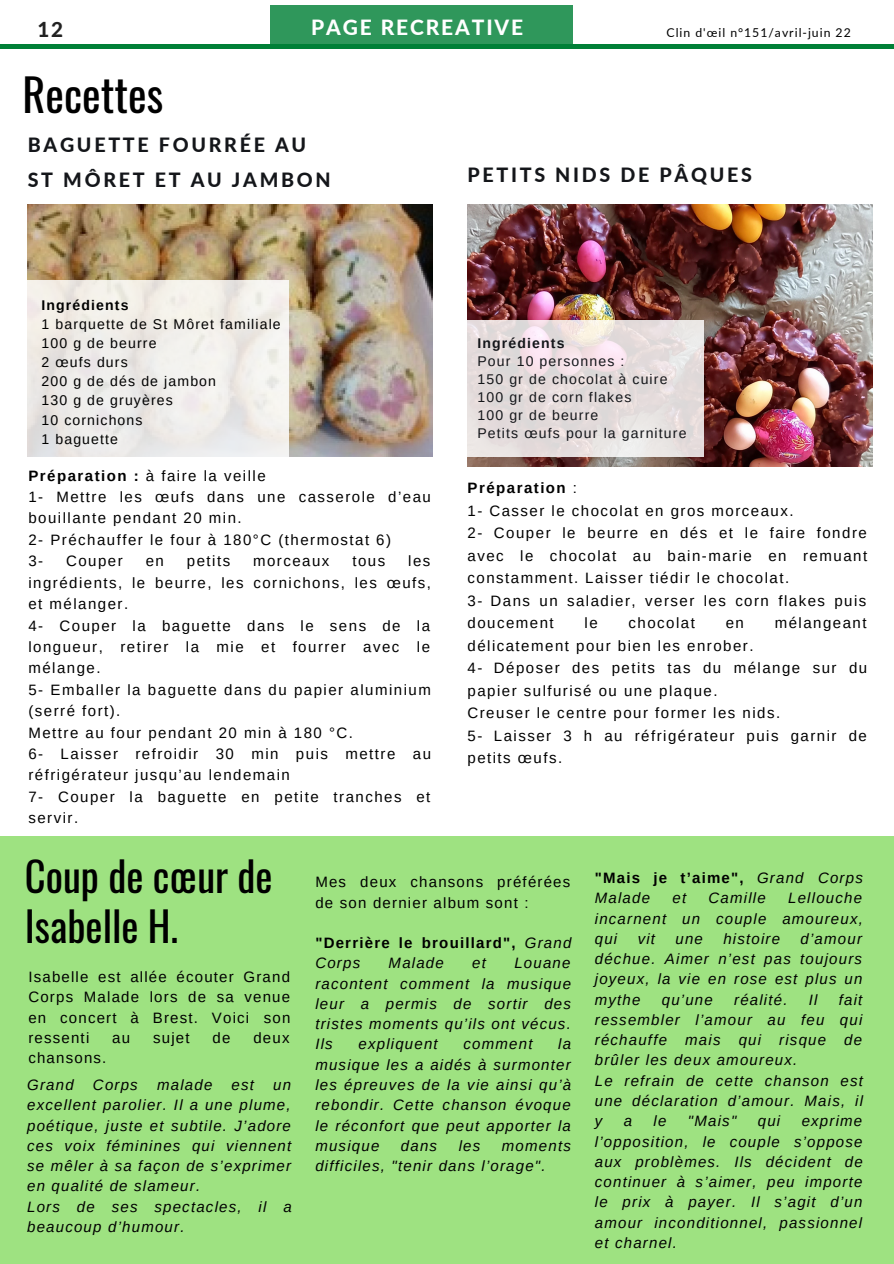
<style>
.page{position:relative;width:894px;height:1264px;background:#fff}
.page>*{position:absolute;margin:0;border:0;box-sizing:border-box;transform-origin:0 0}
.t1{font:44.25px "Oswald";color:#000}
.t2{font:40.65px "Oswald";color:#000}
.t3{font:800 21px "Lato";letter-spacing:.09em;color:#fff}
.t4{font:800 20.55px "Lato";color:#222}
.t5{font:800 19.65px "Lato";letter-spacing:.14em;color:#14161a}
.t6{font:15px/21.5px "Arimo";letter-spacing:.1em;color:#000}
.t7{font:italic 15px/20.2px "Arimo";letter-spacing:.08em;color:#000;text-align:justify}
.t8{font:15px/20.2px "Arimo";letter-spacing:.08em;color:#000}
.t9{font:700 15px/20.2px "Arimo";letter-spacing:.08em;color:#000}
.t10{font:700 15px "Arimo";letter-spacing:.1em;color:#000}
.t11{font:14.1px "Arimo";letter-spacing:.08em;color:#000}
.t12{font:14.1px "Arimo";letter-spacing:.08em;color:#14161a}
.t13{font:700 14.1px "Arimo";letter-spacing:.08em;color:#000}
.t14{font:700 14.1px "Arimo";letter-spacing:.08em;color:#14161a}
.t15{font:12.3px "Lato";letter-spacing:.08em;color:#000}
.s1{font-weight:700}
.s2{font-weight:400}
.s3{font-weight:400;font-style:italic}
.s4{font-weight:700;font-style:normal}
</style>
<div class="page">
<div style="left:270px;top:6px;width:302px;height:39px;background:#2f975b"></div>
<hr style="left:0;top:45px;width:893px;height:3px;background:#008037">
<div style="left:0;top:836px;width:893px;height:427px;background:#9ee281"></div>
<img style="left:28px;top:204px;width:404px;height:253px">
<svg style="left:27px;top:280px;width:261px;height:176px;background:#eeebe8"></svg>
<img style="left:467px;top:204px;width:404px;height:263px">
<svg style="left:467px;top:320px;width:236px;height:136px;background:#e7dede"></svg>
<p class="t4" style="left:38px;top:16px;width:27px">12</p>
<p class="t3" style="left:311px;top:14px;width:213px">PAGE RECREATIVE</p>
<p class="t15" style="left:666px;top:25px;width:186px">Clin d'œil n°151/avril-juin 22</p>
<p class="t1" style="left:22px;top:61px;width:142px">Recettes</p>
<p class="t5" style="left:28px;top:133px;width:280px">BAGUETTE FOURRÉE AU</p>
<p class="t5" style="left:28px;top:168px;width:304px">ST MÔRET ET AU JAMBON</p>
<p class="t5" style="left:467px;top:162px;width:286px">PETITS NIDS DE PÂQUES</p>
<p class="t13" style="left:41px;top:297px;width:89px">Ingrédients</p>
<p class="t11" style="left:41px;top:316px;width:241px">1 barquette de St Môret familiale</p>
<p class="t11" style="left:41px;top:335px;width:117px">100 g de beurre</p>
<p class="t11" style="left:41px;top:354px;width:88px">2 œufs durs</p>
<p class="t11" style="left:41px;top:373px;width:176px">200 g de dés de jambon</p>
<p class="t11" style="left:41px;top:392px;width:133px">130 g de gruyères</p>
<p class="t11" style="left:41px;top:412px;width:103px">10 cornichons</p>
<p class="t11" style="left:41px;top:431px;width:78px">1 baguette</p>
<p class="t6" style="left:28px;top:465px;width:239px"><span class="s1">Préparation :</span> à faire la veille</p>
<p class="t6" style="left:28px;top:486px;width:404px">1- Mettre les œufs dans une casserole d’eau bouillante pendant 20 min.</p>
<p class="t6" style="left:28px;top:529px;width:364px">2- Préchauffer le four à 180°C (thermostat 6)</p>
<p class="t6" style="left:28px;top:550px;width:16px">3-</p>
<p class="t6" style="left:66px;top:550px;width:58px">Couper</p>
<p class="t6" style="left:146px;top:550px;width:20px">en</p>
<p class="t6" style="left:187px;top:550px;width:45px">petits</p>
<p class="t6" style="left:253px;top:550px;width:78px">morceaux</p>
<p class="t6" style="left:352px;top:550px;width:34px">tous</p>
<p class="t6" style="left:28px;top:550px;width:404px;text-align:justify;text-indent:380px">les ingrédients, le beurre, les cornichons, les œufs, et mélanger.</p>
<p class="t6" style="left:28px;top:614px;width:403px;text-align:justify">4- Couper la baguette dans le sens de la longueur, retirer la mie et fourrer avec le mélange.</p>
<p class="t6" style="left:28px;top:678px;width:404px">5- Emballer la baguette dans du papier aluminium (serré fort).</p>
<p class="t6" style="left:28px;top:721px;width:326px">Mettre au four pendant 20 min à 180 °C.</p>
<p class="t6" style="left:28px;top:743px;width:404px">6- Laisser refroidir 30 min puis mettre au réfrigérateur jusqu’au lendemain</p>
<p class="t6" style="left:28px;top:785px;width:403px">7- Couper la baguette en petite tranches et servir.</p>
<p class="t14" style="left:477px;top:335px;width:89px">Ingrédients</p>
<p class="t12" style="left:477px;top:353px;width:148px">Pour 10 personnes :</p>
<p class="t12" style="left:477px;top:371px;width:191px">150 gr de chocolat à cuire</p>
<p class="t12" style="left:477px;top:389px;width:155px">100 gr de corn flakes</p>
<p class="t12" style="left:477px;top:407px;width:122px">100 gr de beurre</p>
<p class="t12" style="left:477px;top:425px;width:210px">Petits œufs pour la garniture</p>
<p class="t10" style="left:467px;top:479px;width:111px">Préparation <span class="s2">:</span></p>
<p class="t6" style="left:467px;top:499px;width:327px">1- Casser le chocolat en gros morceaux.</p>
<p class="t6" style="left:467px;top:521px;width:401px;line-height:22.5px;text-align:justify">2- Couper le beurre en dés et le faire fondre avec le chocolat au bain-marie en remuant constamment. Laisser tiédir le chocolat.</p>
<p class="t6" style="left:467px;top:589px;width:400px;line-height:22.5px">3- Dans un saladier, verser les corn flakes puis doucement</p>
<p class="t6" style="left:584px;top:612px;width:15px">le</p>
<p class="t6" style="left:628px;top:612px;width:68px">chocolat</p>
<p class="t6" style="left:725px;top:612px;width:20px">en</p>
<p class="t6" style="left:774px;top:612px;width:93px">mélangeant</p>
<p class="t6" style="left:467px;top:634px;width:287px">délicatement pour bien les enrober.</p>
<p class="t6" style="left:467px;top:656px;width:401px;line-height:22.5px">4- Déposer des petits tas du mélange sur du papier sulfurisé ou une plaque.</p>
<p class="t6" style="left:467px;top:702px;width:314px">Creuser le centre pour former les nids.</p>
<p class="t6" style="left:467px;top:724px;width:401px;line-height:22.5px">5- Laisser 3 h au réfrigérateur puis garnir de petits œufs.</p>
<p class="t2" style="left:25px;top:844px;width:249px">Coup de cœur de</p>
<p class="t2" style="left:25px;top:894px;width:155px">Isabelle H.</p>
<p class="t6" style="left:28px;top:966px;width:263px;line-height:20.2px;text-align:justify">Isabelle est allée écouter Grand Corps Malade lors de sa venue en concert à Brest. Voici son ressenti</p>
<p class="t6" style="left:112px;top:1027px;width:19px">au</p>
<p class="t6" style="left:153px;top:1027px;width:38px">sujet</p>
<p class="t6" style="left:212px;top:1027px;width:19px">de</p>
<p class="t6" style="left:253px;top:1027px;width:38px">deux</p>
<p class="t8" style="left:28px;top:1047px;width:80px">chansons.</p>
<p class="t7" style="left:27px;top:1074px;width:48px">Grand</p>
<p class="t7" style="left:93px;top:1074px;width:46px">Corps</p>
<p class="t7" style="left:157px;top:1074px;width:57px">malade</p>
<p class="t7" style="left:231px;top:1074px;width:24px">est</p>
<p class="t7" style="left:27px;top:1074px;width:265px;text-indent:246px">un excellent parolier. Il a une plume, poétique, juste et subtile. J’adore ces voix féminines qui viennent se mêler à sa façon de s’exprimer en qualité de slameur.</p>
<p class="t7" style="left:27px;top:1196px;width:266px">Lors de ses spectacles, il a beaucoup d’humour.</p>
<p class="t8" style="left:315px;top:871px;width:256px">Mes deux chansons préférées de son dernier album sont :</p>
<p class="t9" style="left:315px;top:932px;width:257px">"Derrière le brouillard", <span class="s3">Grand<br>Corps</span></p>
<p class="t7" style="left:388px;top:953px;width:57px">Malade</p>
<p class="t7" style="left:472px;top:953px;width:15px">et</p>
<p class="t7" style="left:315px;top:953px;width:257px;text-indent:199px">Louane racontent comment la musique leur a permis de sortir des tristes moments qu’ils ont vécus.<br>Ils</p>
<p class="t7" style="left:315px;top:1034px;width:257px;text-indent:243px">la musique les a aidés à surmonter les épreuves de la vie ainsi qu’à rebondir. Cette chanson évoque le réconfort que peut apporter la musique</p>
<p class="t7" style="left:358px;top:1034px;width:81px">expliquent</p>
<p class="t7" style="left:463px;top:1034px;width:70px">comment</p>
<p class="t7" style="left:401px;top:1135px;width:38px">dans</p>
<p class="t7" style="left:458px;top:1135px;width:23px">les</p>
<p class="t7" style="left:315px;top:1135px;width:257px;text-indent:186px">moments difficiles, "tenir dans l’orage".</p>
<p class="t7" style="left:594px;top:867px;width:269px"><span class="s4">"Mais je t’aime",</span> Grand Corps<br>Malade</p>
<p class="t7" style="left:594px;top:887px;width:269px;text-indent:193px">Lellouche incarnent un couple amoureux, qui</p>
<p class="t7" style="left:672px;top:887px;width:15px">et</p>
<p class="t7" style="left:708px;top:887px;width:59px">Camille</p>
<p class="t7" style="left:594px;top:928px;width:269px;text-indent:206px">d’amour déchue. Aimer n’est pas toujours joyeux, la vie en rose est plus un mythe</p>
<p class="t7" style="left:637px;top:928px;width:19px">vit</p>
<p class="t7" style="left:675px;top:928px;width:29px">une</p>
<p class="t7" style="left:723px;top:928px;width:58px">histoire</p>
<p class="t7" style="left:661px;top:989px;width:53px">qu’une</p>
<p class="t7" style="left:734px;top:989px;width:55px">réalité.</p>
<p class="t7" style="left:808px;top:989px;width:10px">Il</p>
<p class="t7" style="left:594px;top:989px;width:269px;text-indent:244px">fait ressembler l’amour au feu qui réchauffe mais qui risque de brûler les deux amoureux.</p>
<p class="t7" style="left:594px;top:1070px;width:269px">Le refrain de cette chanson est une déclaration d’amour. Mais, il y</p>
<p class="t7" style="left:594px;top:1110px;width:269px;text-indent:207px">exprime l’opposition, le couple s’oppose aux problèmes. Ils décident de continuer à s’aimer, peu importe le prix à payer. Il s’agit d’un amour inconditionnel, passionnel et charnel.</p>
<p class="t7" style="left:623px;top:1110px;width:10px">a</p>
<p class="t7" style="left:653px;top:1110px;width:14px">le</p>
<p class="t7" style="left:687px;top:1110px;width:50px">"Mais"</p>
<p class="t7" style="left:757px;top:1110px;width:24px">qui</p>
</div>
